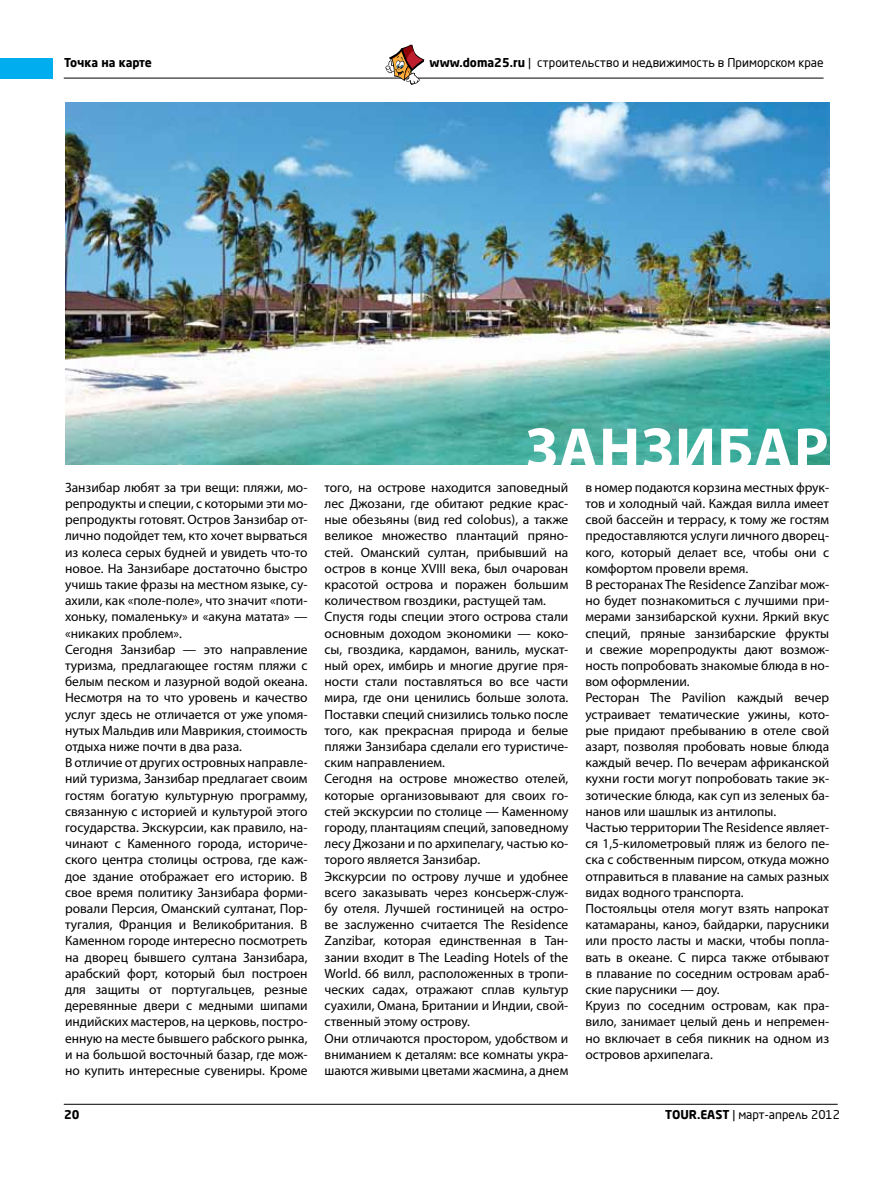
<style>
.page{position:relative;width:893px;height:1178px;background:#fff}
.page>*{position:absolute;margin:0;border:0;box-sizing:border-box;transform-origin:0 0}
.t1{font:700 59.55px "Myriad Pro";color:#fff}
.t2{font:13.5px/16.2px "Myriad Pro";color:#000}
.t3{font:12px "Neo Sans Pro";color:#000}
.t4{font:700 12px "Neo Sans Pro";color:#000}
.s1{font-weight:700}
</style>
<div class="page">
<img style="left:65px;top:102px;width:764px;height:363px">
<hr style="left:64px;top:1104px;width:774px;height:1px;background:#000">
<hr style="left:64px;top:78px;width:759px;height:1px;background:#000">
<div style="left:0;top:58px;width:53px;height:20px;background:#00aeef"></div>
<svg style="left:385px;top:45px;width:39px;height:40px"></svg>
<p class="t4" style="left:64px;top:55px;width:89px">Точка на карте</p>
<p class="t3" style="left:430px;top:55px;width:395px"><span class="s1">www.doma25.ru</span> | строительство и недвижимость в П риморском крае</p>
<h1 class="t1" style="left:525px;top:410px;width:73px">Занзибар</h1>
<p class="t2" style="left:65px;top:479px;width:244px">Занзибар любят за три вещи: пляжи, мо&shy;репродукты и специи, с которыми эти мо&shy;репродукты готовят. Остров Занзибар от&shy;лично подойдет тем, кто хочет вырваться из колеса серых будней и увидеть что-то новое. На Занзибаре достаточно быстро учишь такие фразы на местном языке, су&shy;ахили, как «поле-поле», что значит «поти&shy;хоньку, помаленьку» и «акуна матата» — «никаких проблем».<br>Сегодня Занзибар — это направление туризма, предлагающее гостям пляжи с белым песком и лазурной водой океана.<br>Несмотря на то что уровень и качество услуг здесь не отличается от уже упомя&shy;нутых Мальдив или Маврикия, стоимость отдыха ниже почти в два раза.<br>В отличие от других островных направле&shy;ний туризма, Занзибар предлагает своим гостям богатую культурную программу, связанную с историей и культурой этого государства. Экскурсии, как правило, на&shy;чинают с Каменного города, историче&shy;ского центра столицы острова, где каж&shy;дое здание отображает его историю. В свое время политику Занзибара форми&shy;ровали Персия, Оманский султанат, Пор&shy;тугалия, Франция и Великобритания. В Каменном городе интересно посмотреть на дворец бывшего султана Занзибара, арабский форт, который был построен для защиты от португальцев, резные деревянные двери с медными шипами индийских мастеров, на церковь, постро&shy;енную на месте бывшего рабского рынка, и на большой восточный базар, где мож&shy;но купить интересные сувениры. Кроме</p>
<p class="t2" style="left:325px;top:479px;width:245px">того, на острове находится заповедный лес Джозани, где обитают редкие крас&shy;ные обезьяны (вид red colobus), а также великое множество плантаций пряно&shy;стей. Оманский султан, прибывший на остров в конце XVIII века, был очарован красотой острова и поражен большим количеством гвоздики, растущей там.<br>Спустя годы специи этого острова стали основным доходом экономики — коко&shy;сы, гвоздика, кардамон, ваниль, мускат&shy;ный орех, имбирь и многие другие пря&shy;ности стали поставляться во все части мира, где они ценились больше золота.<br>Поставки специй снизились только после того, как прекрасная природа и белые пляжи Занзибара сделали его туристиче&shy;ским направлением.<br>Сегодня на острове множество отелей, которые организовывают для своих го&shy;стей экскурсии по столице — Каменному городу, плантациям специй, заповедному лесу Джозани и по архипелагу, частью ко&shy;торого является Занзибар.<br>Экскурсии по острову лучше и удобнее всего заказывать через консьерж-служ&shy;бу отеля. Лучшей гостиницей на остро&shy;ве заслуженно считается The Residence Zanzibar, которая единственная в Тан&shy;зании входит в The Leading Hotels of the World. 66 вилл, расположенных в тропи&shy;ческих садах, отражают сплав культур суахили, Омана, Британии и Индии, свой&shy;ственный этому острову.<br>Они отличаются простором, удобством и вниманием к деталям: все комнаты укра&shy;шаются живыми цветами жасмина, а днем</p>
<p class="t2" style="left:585px;top:479px;width:245px">в номер подаются корзина местных фрук&shy;тов и холодный чай. Каждая вилла имеет свой бассейн и террасу, к тому же гостям предоставляются услуги личного дворец&shy;кого, который делает все, чтобы они с комфортом провели время.<br>В ресторанах The Residence Zanzibar мож&shy;но будет познакомиться с лучшими при&shy;мерами занзибарской кухни. Яркий вкус специй, пряные занзибарские фрукты и свежие морепродукты дают возмож&shy;ность попробовать знакомые блюда в но&shy;вом оформлении.<br>Ресторан The Pavilion каждый вечер устраивает тематические ужины, кото&shy;рые придают пребыванию в отеле свой азарт, позволяя пробовать новые блюда каждый вечер. По вечерам африканской кухни гости могут попробовать такие эк&shy;зотические блюда, как суп из зеленых ба&shy;нанов или шашлык из антилопы.<br>Частью территории The Residence являет&shy;ся 1,5-километровый пляж из белого пе&shy;ска с собственным пирсом, откуда можно отправиться в плавание на самых разных видах водного транспорта.<br>Постояльцы отеля могут взять напрокат катамараны, каноэ, байдарки, парусники или просто ласты и маски, чтобы попла&shy;вать в океане. С пирса также отбывают в плавание по соседним островам араб&shy;ские парусники — доу.<br>Круиз по соседним островам, как пра&shy;вило, занимает целый день и непремен&shy;но включает в себя пикник на одном из островов архипелага.</p>
<p class="t4" style="left:64px;top:1107px;width:17px">20</p>
<p class="t4" style="left:665px;top:1107px;width:9px">TOUR</p>
<p class="t4" style="left:697px;top:1107px;width:12px">.EAST</p>
<p class="t3" style="left:732px;top:1107px;width:109px">| март-апрель 2012</p>
</div>
